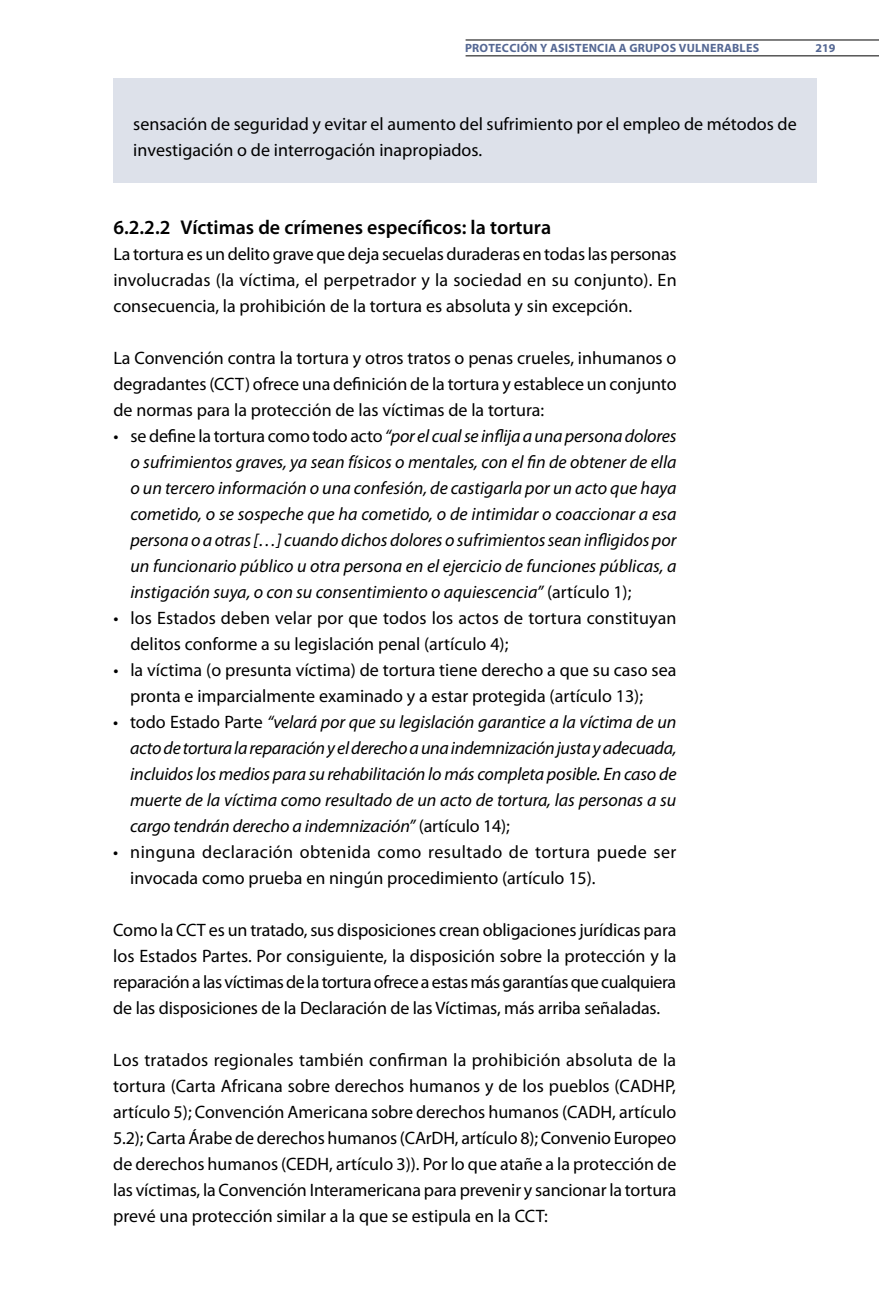
<style>
.page{position:relative;width:879px;height:1304px;background:#fff}
.page>*{position:absolute;margin:0;border:0;box-sizing:border-box;transform-origin:0 0}
.t1{font:600 20px "Myriad Pro";color:#000}
.t2{font:18px/26px "Myriad Pro";color:#000;text-align:justify}
.t3{font:italic 18px/26px "Myriad Pro";letter-spacing:-.005em;color:#000;text-align:justify}
.t4{font:18px/26px "Myriad Pro";letter-spacing:.02em;color:#000}
.t5{font:700 12px "Myriad Pro";letter-spacing:.02em;color:#556894}
.s1{font-style:normal}
</style>
<div class="page">
<hr style="left:465px;top:40px;width:414px;height:1px;background:#000">
<hr style="left:465px;top:56px;width:414px;height:1px;background:#000">
<div style="left:113px;top:78px;width:703px;height:104px;background:#dde1ea"></div>
<p class="t5" style="left:465px;top:40px;width:9px">PROTE</p>
<p class="t5" style="left:502px;top:40px;width:259px">CCIÓN Y ASISTENCIA A GRUPOS VULNERABLES</p>
<p class="t5" style="left:815px;top:40px;width:21px">219</p>
<p class="t2" style="left:133px;top:111px;width:665px">sensación de seguridad y evitar el aumento del sufrimiento por el empleo de métodos de investigación o de interrogación inapropiados.</p>
<p class="t1" style="left:113px;top:215px;width:439px">6.2.2.2 Víctimas de crímenes específicos: la tortura</p>
<p class="t2" style="left:113px;top:241px;width:565px">La tortura es un delito grave que deja secuelas duraderas en todas las personas involucradas (la víctima, el perpetrador y la sociedad en su conjunto). En consecuencia, la prohibición de la tortura es absoluta y sin excepción.</p>
<p class="t2" style="left:113px;top:345px;width:565px">La Convención contra la tortura y otros tratos o penas crueles, inhumanos o degradantes (CCT) ofrece una definición de la tortura y establece un conjunto de normas para la protección de las víctimas de la tortura:</p>
<p class="t3" style="left:130px;top:423px;width:548px;text-indent:-17px"><span class="s1">• se define la tortura como todo acto</span> “por el cual se inflija a una persona dolores o sufrimientos graves, ya sean físicos o mentales, con el fin de obtener de ella o un tercero información o una confesión, de castigarla por un acto que haya cometido, o se sospeche que ha cometido, o de intimidar o coaccionar a esa persona o a otras […] cuando dichos dolores o sufrimientos sean infligidos por un funcionario público u otra persona en el ejercicio de funciones públicas, a instigación suya, o con su consentimiento o aquiescencia” <span class="s1">(artículo 1);</span></p>
<p class="t2" style="left:130px;top:605px;width:547px;text-indent:-17px">• los Estados deben velar por que todos los actos de tortura constituyan delitos conforme a su legislación penal (artículo 4);</p>
<p class="t2" style="left:130px;top:657px;width:547px;text-indent:-17px">• la víctima (o presunta víctima) de tortura tiene derecho a que su caso sea pronta e imparcialmente examinado y a estar protegida (artículo 13);</p>
<p class="t3" style="left:130px;top:709px;width:548px;text-indent:-17px"><span class="s1">• todo Estado Parte</span> “velará por que su legislación garantice a la víctima de un acto de tortura la reparación y el derecho a una indemnización justa y adecuada, incluidos los medios para su rehabilitación lo más completa posible. En caso de muerte de la víctima como resultado de un acto de tortura, las personas a su cargo tendrán derecho a indemnización” <span class="s1">(artículo 14);</span></p>
<p class="t4" style="left:130px;top:839px;width:547px;text-indent:-17px">• ninguna declaración obtenida como resultado de tortura puede ser invocada como prueba en ningún procedimiento (artículo 15).</p>
<p class="t2" style="left:113px;top:917px;width:565px">Como la CCT es un tratado, sus disposiciones crean obligaciones jurídicas para los Estados Partes. Por consiguiente, la disposición sobre la protección y la reparación a las víctimas de la tortura ofrece a estas más garantías que cualquiera de las disposiciones de la Declaración de las Víctimas, más arriba señaladas.</p>
<p class="t2" style="left:113px;top:1046px;width:565px">Los tratados regionales también confirman la prohibición absoluta de la tortura (Carta Africana sobre derechos humanos y de los pueblos (CADHP, artículo 5); Convención Americana sobre derechos humanos (CADH, artículo 5.2); Carta Árabe de derechos humanos (CArDH, artículo 8); Convenio Europeo de derechos humanos (CEDH, artículo 3)). Por lo que atañe a la protección de las víctimas, la Convención Interamericana para prevenir y sancionar la tortura prevé una protección similar a la que se estipula en la CCT:</p>
</div>
